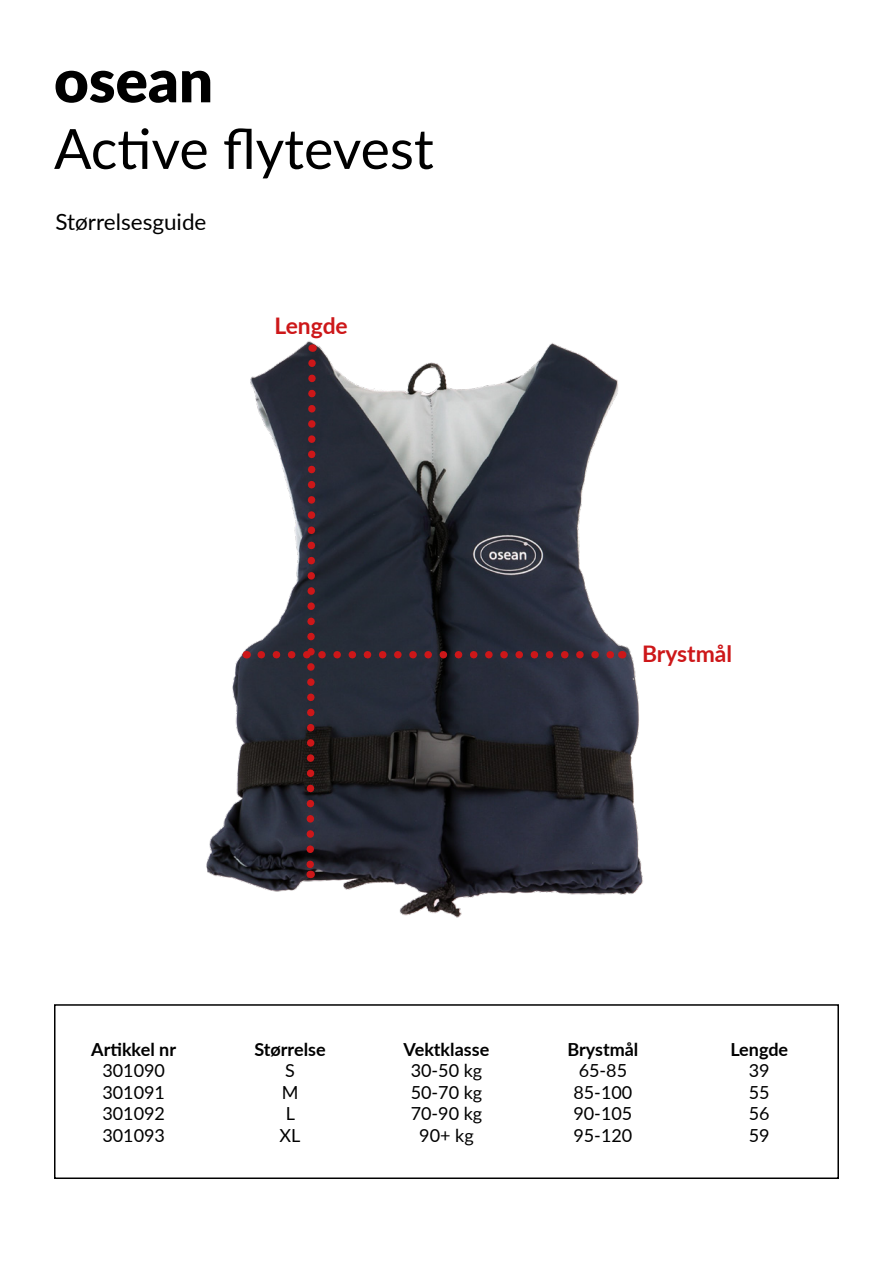
<style>
.page{position:relative;width:893px;height:1263px;background:#fff}
.page>*{position:absolute;margin:0;border:0;box-sizing:border-box;transform-origin:0 0}
.t1{font:900 60px "Lato";color:#000}
.t2{font:55.5px "Lato";color:#000}
.t3{font:700 22.8px "Lato";color:#cd1719}
.t4{font:22.5px "Lato";color:#000}
.t5{font:18px/21.6px "Lato";color:#000;text-align:justify}
.t6{font:700 18px "Lato";color:#000}
</style>
<div class="page">
<img style="left:206px;top:341px;width:437px;height:577px">
<div style="left:54px;top:1004px;width:785px;height:175px;border:2px solid #000"></div>
<svg style="left:261px;top:344px;width:353px;height:534px;background:#4c4c54"></svg>
<h1 class="t1" style="left:54px;top:35px;width:161px">osean</h1>
<h2 class="t2" style="left:54px;top:109px;width:381px">Active flytevest</h2>
<p class="t4" style="left:56px;top:206px;width:152px">Størrelsesguide</p>
<p class="t3" style="left:274px;top:309px;width:75px">Lengde</p>
<p class="t3" style="left:642px;top:637px;width:92px">Brystmål</p>
<p class="t6" style="left:91px;top:1036px;width:86px">Artikkel nr</p>
<p class="t5" style="left:102px;top:1059px;width:64px">301090<br>301091<br>301092<br>301093</p>
<p class="t6" style="left:254px;top:1036px;width:73px">Størrelse</p>
<p class="t5" style="left:280px;top:1059px;width:22px;text-align:center">S<br>M<br>L<br>XL</p>
<p class="t6" style="left:404px;top:1036px;width:87px">Vektklasse</p>
<p class="t5" style="left:411px;top:1059px;width:73px;text-align:center">30-50 kg<br>50-70 kg<br>70-90 kg<br>90+ kg</p>
<p class="t6" style="left:567px;top:1036px;width:72px">Brystmål</p>
<p class="t5" style="left:573px;top:1059px;width:60px;text-align:left">65-85<br>85-100<br>90-105<br>95-120</p>
<p class="t6" style="left:730px;top:1036px;width:59px">Lengde</p>
<p class="t5" style="left:749px;top:1059px;width:22px">39<br>55<br>56<br>59</p>
</div>
